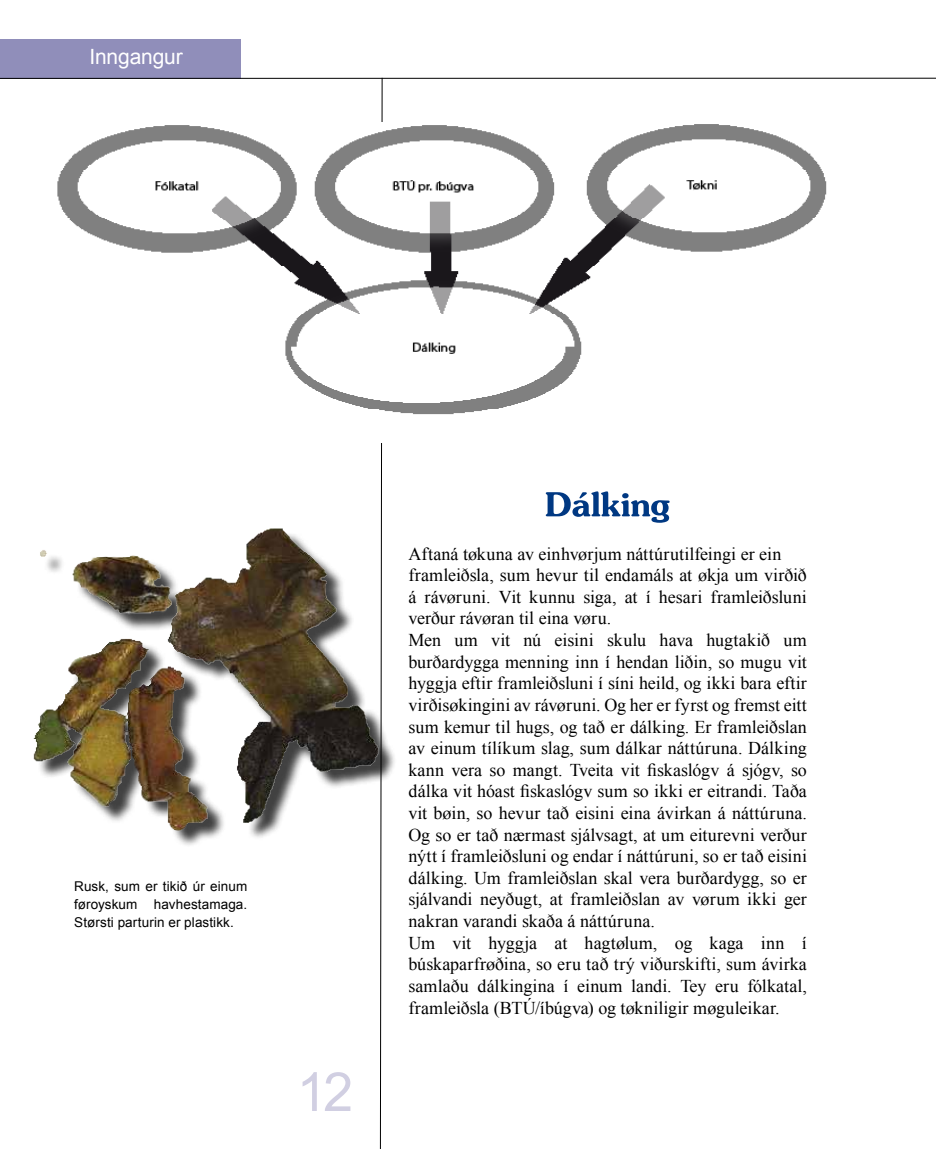
<style>
.page{position:relative;width:936px;height:1149px;background:#fff}
.page>*{position:absolute;margin:0;border:0;box-sizing:border-box;transform-origin:0 0}
.t1{font:54px "Jasmine UPC Bold";color:#003882}
.t2{font:54px "Arial";color:#d1cfe2}
.t3{font:21px "Arial";letter-spacing:-.01em;color:#fff}
.t4{font:18px/21.6px "Times New Roman";letter-spacing:.005em;color:#000}
.t5{font:13.5px/18px "Arial";letter-spacing:.005em;color:#000;text-align:justify}
</style>
<div class="page">
<div style="left:0;top:39px;width:240px;height:39px;background:#908eba"></div>
<hr style="left:0;top:78px;width:935px;height:1px;background:#000">
<svg style="left:380px;top:77px;width:2px;height:1071px"></svg>
<img style="left:57px;top:123px;width:770px;height:319px">
<img style="left:33px;top:514px;width:362px;height:357px">
<p class="t3" style="left:89px;top:42px;width:95px">Inngangur</p>
<p class="t5" style="left:74px;top:877px;width:174px">Rusk, sum er tikið úr einum føroyskum havhestamaga.<br>Størsti parturin er plastikk.</p>
<h1 class="t2" style="left:297px;top:1054px;width:58px">12</h1>
<h1 class="t1" style="left:545px;top:464px;width:127px">Dálking</h1>
<p class="t4" style="left:408px;top:542px;width:400px">Aftaná tøkuna av einhvørjum náttúrutilfeingi er ein framleiðsla, sum hevur til endamáls at økja um virðið á rávøruni. Vit kunnu siga, at í hesari framleiðsluni verður rávøran til eina vøru.<br>Men um vit nú eisini skulu hava hugtakið um burðardygga menning inn í hendan liðin, so mugu vit hyggja eftir framleiðsluni í síni heild, og ikki bara eftir virðisøkingini av rávøruni. Og her er fyrst og fremst eitt sum kemur til hugs, og tað er dálking. Er framleiðslan av einum tílíkum slag, sum dálkar náttúruna. Dálking kann vera so mangt. Tveita vit fiskaslógv á sjógv, so dálka vit hóast fiskaslógv sum so ikki er eitrandi. Taða vit bøin, so hevur tað eisini eina ávirkan á náttúruna.<br>Og so er tað nærmast sjálvsagt, at um eiturevni verður nýtt í framleiðsluni og endar í náttúruni, so er tað eisini dálking. Um framleiðslan skal vera burðardygg, so er sjálvandi neyðugt, at framleiðslan av vørum ikki ger nakran varandi skaða á náttúruna.<br>Um vit hyggja at hagtølum, og kaga inn í búskaparfrøðina, so eru tað trý viðurskifti, sum ávirka samlaðu dálkingina í einum landi. Tey eru fólkatal, framleiðsla (BTÚ/íbúgva) og tøkniligir møguleikar.</p>
</div>
